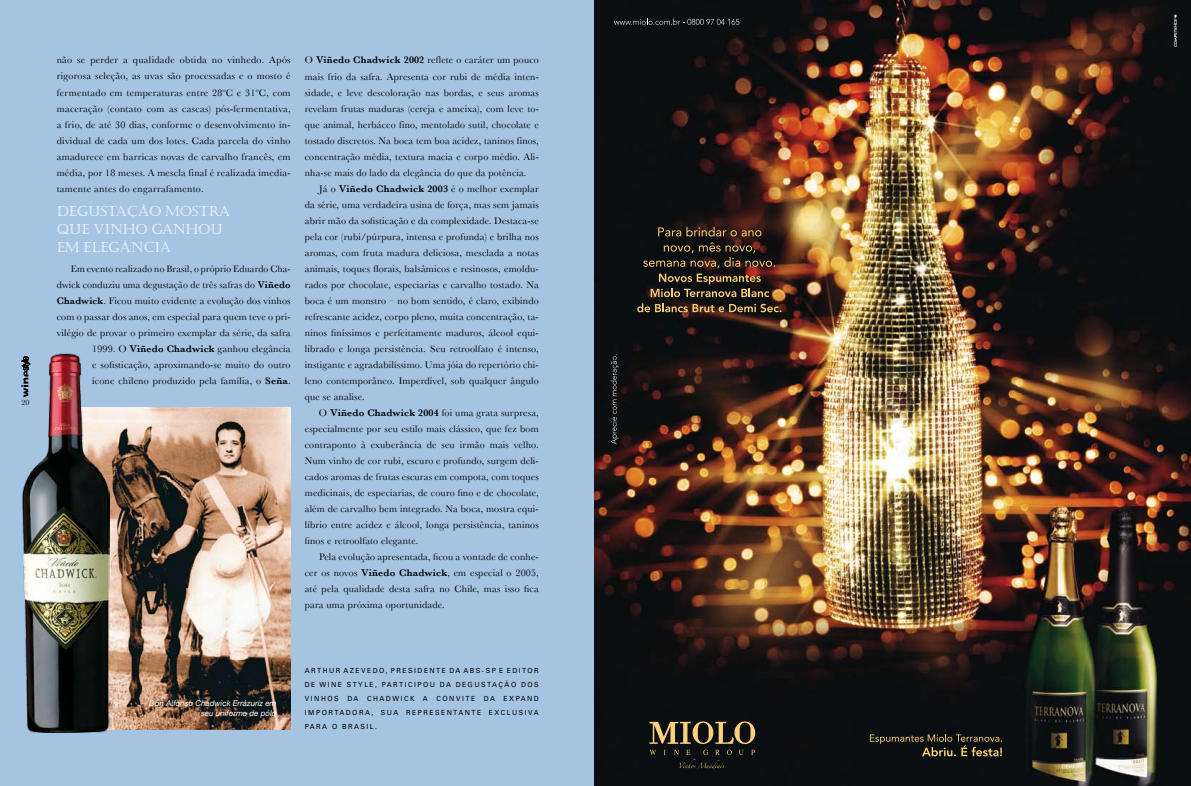
<style>
.page{position:relative;width:1191px;height:786px;background:#fff}
.page>*{position:absolute;margin:0;border:0;box-sizing:border-box;transform-origin:0 0}
.t1{font:14px/18px "Castellar";color:#fff}
.t2{font:10px/16px "Baskerville";letter-spacing:.02em;color:#000;text-align:justify}
.t3{font:italic 8px/10px "Helvetica Neue";color:#fff;text-align:right}
.t4{font:8px "Baskerville";color:#000}
.t5{font:7px/14px "Univers";letter-spacing:.22em;color:#000;text-align:justify}
.s1{font-weight:600}
</style>
<div class="page">
<div style="left:0;top:0;width:595px;height:785px;background:#a4c4e2"></div>
<svg style="left:21px;top:356px;width:1px;height:41px"></svg>
<img style="left:109px;top:407px;width:182px;height:322px">
<img style="left:22px;top:353px;width:87px;height:378px">
<img style="left:595px;top:0;width:596px;height:785px">
<svg style="left:649px;top:749px;width:7px;height:5px"></svg>
<svg style="left:663px;top:749px;width:3px;height:5px"></svg>
<svg style="left:738px;top:749px;width:5px;height:5px"></svg>
<svg style="left:751px;top:749px;width:4px;height:5px"></svg>
<svg style="left:649px;top:721px;width:106px;height:22px;background:#625437"></svg>
<svg style="left:674px;top:749px;width:57px;height:19px"></svg>
<svg style="left:658px;top:227px;width:103px;height:9px"></svg>
<svg style="left:643px;top:242px;width:132px;height:55px;background:#3a2d21"></svg>
<svg style="left:637px;top:303px;width:144px;height:9px"></svg>
<svg style="left:614px;top:19px;width:125px;height:6px"></svg>
<svg style="left:610px;top:354px;width:8px;height:90px"></svg>
<svg style="left:870px;top:733px;width:132px;height:23px;background:#302c21"></svg>
<svg style="left:1173px;top:14px;width:4px;height:33px"></svg>
<p class="t4" style="left:22px;top:397px;width:9px">20</p>
<p class="t2" style="left:57px;top:52px;width:235px">não se perder a qualidade obtida no vinhedo. Após rigorosa seleção, as uvas são processadas e o mosto é fermentado em temperaturas entre 28<sup>o</sup>C e 31<sup>o</sup>C, com maceração (contato com as cascas) pós-fermentativa, a frio, de até 30 dias, conforme o desenvolvimento in&shy;dividual de cada um dos lotes. Cada parcela do vinho amadurece em barricas novas de carvalho francês, em média, por 18 meses. A mescla final é realizada imedia&shy;tamente antes do engarrafamento.</p>
<h1 class="t1" style="left:57px;top:203px;width:175px">DEGUSTAÇÃO MOSTRA<br>QUE VINHO GANHOU<br>EM ELEGÂNCIA</h1>
<p class="t2" style="left:57px;top:260px;width:235px;text-align:right">Em evento realizado no Brasil, o próprio Eduardo Cha&shy;dwick conduziu uma degustação de três safras do <span class="s1">Viñedo Chadwick</span>. Ficou muito evidente a evolução dos vinhos com o passar dos anos, em especial para quem teve o pri&shy;vilégio de provar o primeiro exemplar da série, da safra 1999. O <span class="s1">Viñedo Chadwick</span> ganhou elegância<br>e sofisticação, aproximando-se muito do outro<br>ícone chileno produzido pela família, o <span class="s1">Seña</span>.</p>
<p class="t2" style="left:305px;top:52px;width:235px">O <span class="s1">Viñedo Chadwick 2002</span> reflete o caráter um pouco mais frio da safra. Apresenta cor rubi de média inten&shy;sidade, e leve descoloração nas bordas, e seus aromas revelam frutas maduras (cereja e ameixa), com leve to&shy;que animal, herbáceo fino, mentolado sutil, chocolate e tostado discretos. Na boca tem boa acidez, taninos finos, concentração média, textura macia e corpo médio. Ali&shy;nha-se mais do lado da elegância do que da potência.</p>
<p class="t2" style="left:305px;top:180px;width:235px;text-indent:14px">Já o <span class="s1">Viñedo Chadwick 2003</span> é o melhor exemplar da série, uma verdadeira usina de força, mas sem jamais abrir mão da sofisticação e da complexidade. Destaca-se pela cor (rubi/púrpura, intensa e profunda) e brilha nos aromas, com fruta madura deliciosa, mesclada a notas animais, toques florais, balsâmicos e resinosos, emoldu&shy;rados por chocolate, especiarias e carvalho tostado. Na boca é um monstro – no bom sentido, é claro, exibindo refrescante acidez, corpo pleno, muita concentração, ta&shy;ninos finíssimos e perfeitamente maduros, álcool equi&shy;librado e longa persistência. Seu retroolfato é intenso, instigante e agradabilíssimo. Uma jóia do repertório chi&shy;leno contemporâneo. Imperdível, sob qualquer ângulo que se analise.</p>
<p class="t2" style="left:305px;top:404px;width:235px;text-indent:14px">O <span class="s1">Viñedo Chadwick 2004</span> foi uma grata surpresa, especialmente por seu estilo mais clássico, que fez bom contraponto à exuberância de seu irmão mais velho.<br>Num vinho de cor rubi, escuro e profundo, surgem deli&shy;cados aromas de frutas escuras em compota, com toques medicinais, de especiarias, de couro fino e de chocolate, além de carvalho bem integrado. Na boca, mostra equi&shy;líbrio entre acidez e álcool, longa persistência, taninos finos e retroolfato elegante.</p>
<p class="t2" style="left:305px;top:548px;width:235px;text-indent:14px">Pela evolução apresentada, ficou a vontade de conhe&shy;cer os novos <span class="s1">Viñedo Chadwick</span>, em especial o 2005, até pela qualidade desta safra no Chile, mas isso fica para uma próxima oportunidade.</p>
<p class="t3" style="left:149px;top:697px;width:129px">Don Alfonso Chadwick Errázuriz em seu uniforme de pólo</p>
<p class="t5" style="left:305px;top:663px;width:235px">ARTHUR AZEVEDO, PRESIDENTE DA ABS -SP E EDITOR DE WINE STYLE, PARTICIPOU DA DEGUSTAÇÃO DOS VINHOS DA</p>
<p class="t5" style="left:367px;top:691px;width:62px">CHADWICK A</p>
<p class="t5" style="left:436px;top:691px;width:60px">CONVITE DA</p>
<p class="t5" style="left:305px;top:691px;width:235px;text-indent:199px">E XPAND I MPORTADORA, SUA REPRESENTANTE EXCLUSIVA PARA O BRASIL.</p>
</div>
